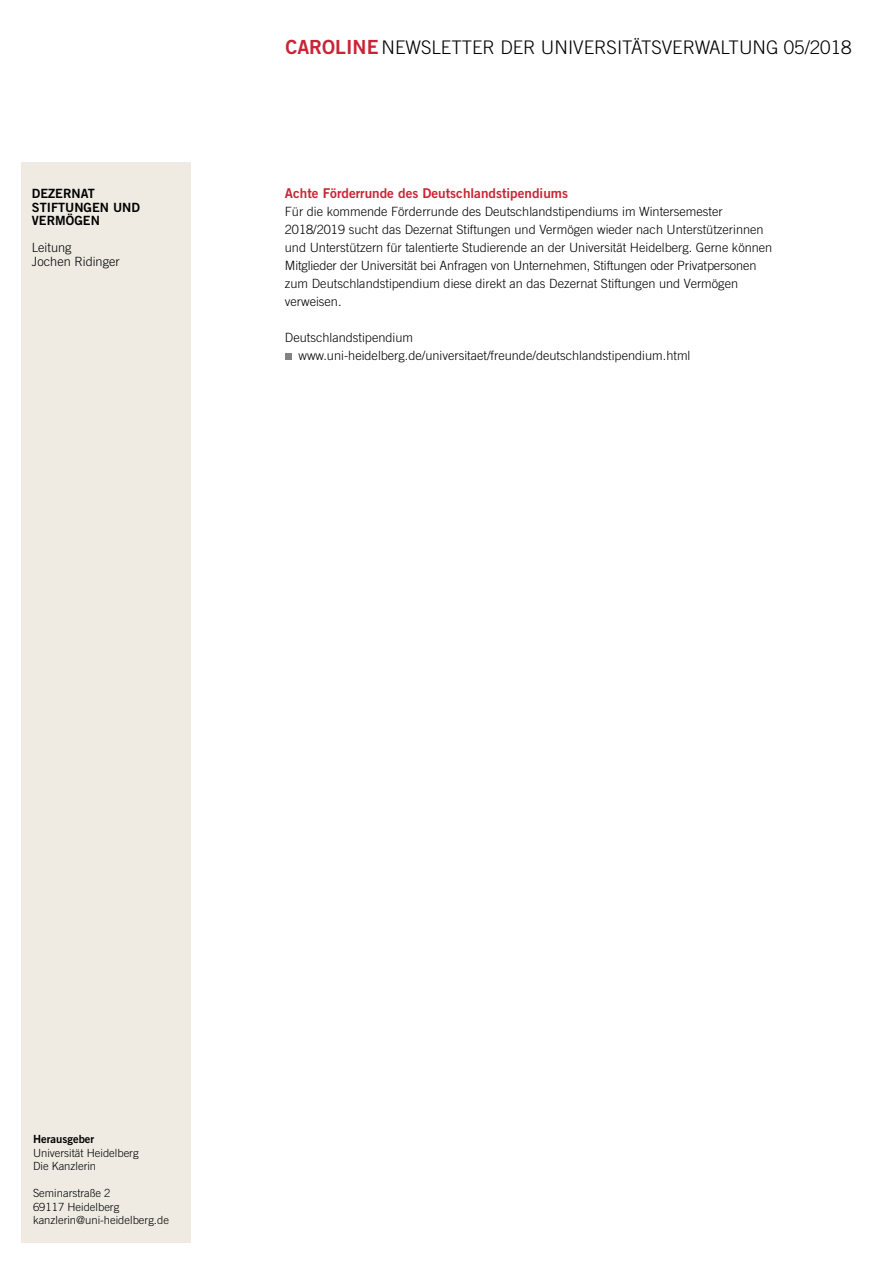
<style>
.page{position:relative;width:893px;height:1263px;background:#fff}
.page>*{position:absolute;margin:0;border:0;box-sizing:border-box;transform-origin:0 0}
._01_Firmierung{font:300 18.75px "Trade Gothic LT Std";color:#000}
.Caro_Headlines_neu{font:13.5px "Trade Gothic LT Std Bd 2";color:#c92435}
.Caro_Fließtext{font:300 12.75px/18px "Trade Gothic LT Std";color:#000}
.Absender_EInrichtung{font:12.75px/13.5px "Trade Gothic LT Std Bd 2";color:#000}
.Absender_Person{font:300 12.75px "Trade Gothic LT Std";color:#000}
.t1{font:300 11.25px "Trade Gothic LT Std";color:#000}
.t2{font:11.25px "Trade Gothic LT Std Bd 2";color:#000}
.s1{font-family:"Trade Gothic LT Std Bd 2";font-weight:400;font-size:19.5px;color:#c92435}
</style>
<div class="page">
<div style="left:21px;top:162px;width:170px;height:1080px;background:#efebe3"></div>
<div style="left:285px;top:353px;width:7px;height:7px;background:#808285"></div>
<p class="Absender_EInrichtung" style="left:32px;top:186px;width:65px">DEZERNAT</p>
<p class="Absender_EInrichtung" style="left:32px;top:200px;width:110px">STIFTUNGEN UND<br>VERMÖGEN</p>
<p class="Absender_Person" style="left:32px;top:240px;width:41px">Leitung</p>
<p class="Absender_Person" style="left:32px;top:253px;width:89px">Jochen Ridinger</p>
<p class="_01_Firmierung" style="left:285px;top:36px;width:568px"><span class="s1">CAROLINE</span> NEWSLETTER DER UNIVERSITÄTSVERWALTUNG 05/2018</p>
<p class="Caro_Headlines_neu" style="left:285px;top:185px;width:285px">Achte Förderrunde des Deutschlandstipendiums</p>
<p class="Caro_Fließtext" style="left:285px;top:202px;width:489px">Für die kommende Förderrunde des Deutschlandstipendiums im Wintersemester 2018/2019 sucht das Dezernat Stiftungen und Vermögen wieder nach Unterstützerinnen und Unterstützern für talentierte Studierende an der Universität Heidelberg. Gerne können Mitglieder der Universität bei Anfragen von Unternehmen, Stiftungen oder Privatpersonen zum Deutschlandstipendium diese direkt an das Dezernat Stiftungen und Vermögen verweisen.</p>
<p class="Caro_Fließtext" style="left:285px;top:328px;width:130px">Deutschlandstipendium</p>
<p class="Caro_Fließtext" style="left:299px;top:346px;width:393px">www.uni-heidelberg.de/universitaet/freunde/deutschlandstipendium.html</p>
<p class="t2" style="left:33px;top:1132px;width:63px">Herausgeber</p>
<p class="t1" style="left:33px;top:1146px;width:107px">Universität Heidelberg</p>
<p class="t1" style="left:33px;top:1159px;width:65px">Die Kanzlerin</p>
<p class="t1" style="left:33px;top:1186px;width:79px">Seminarstraße 2</p>
<p class="t1" style="left:33px;top:1200px;width:88px">69117 Heidelberg</p>
<p class="t1" style="left:33px;top:1213px;width:137px">kanzlerin@uni-heidelberg.de</p>
</div>
